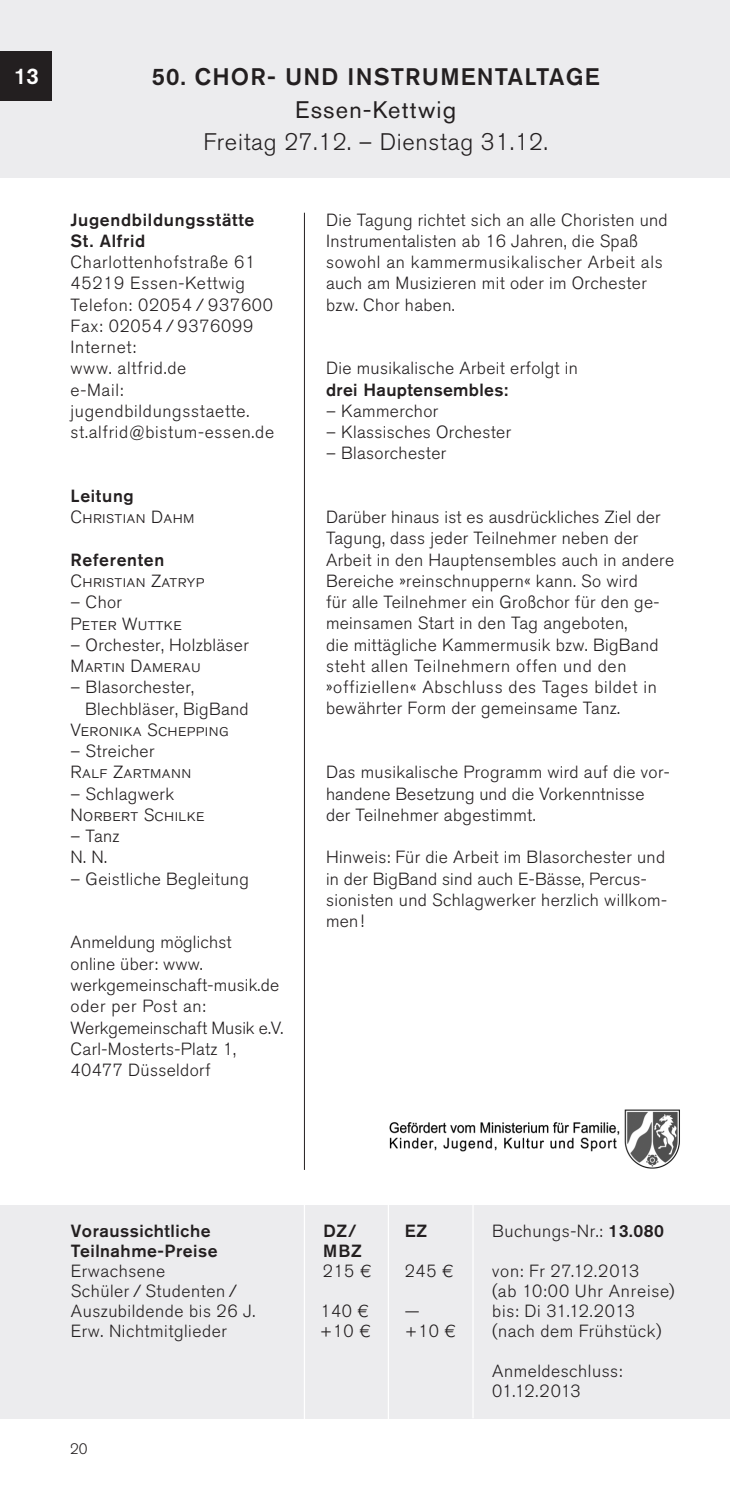
<style>
.page{position:relative;width:730px;height:1489px;background:#fff}
.page>*{position:absolute;margin:0;border:0;box-sizing:border-box;transform-origin:0 0}
.t1{font:300 23.75px "Akzidenz Grotesk BQ";letter-spacing:.03em;color:#231f20}
.t2{font:500 23.75px "Akzidenz Grotesk BQ";letter-spacing:.05em;color:#231f20}
.t3{font:23.75px "Akzidenz Grotesk BQ";letter-spacing:.05em;color:#231f20}
.t4{font:500 22.5px "Akzidenz Grotesk BQ";color:#fff}
.t5{font:300 17.5px/21.2px "Akzidenz Grotesk BQ";letter-spacing:.02em;color:#231f20}
.t6{font:300 17.5px/21.2px "Akzidenz Grotesk BQ";letter-spacing:.04em;color:#231f20}
.t7{font:500 17.5px/20px "Akzidenz Grotesk BQ";letter-spacing:.035em;color:#231f20}
.t8{font:17.5px "Akzidenz Grotesk BQ Light SC";letter-spacing:.02em;color:#231f20}
.t9{font:300 15px "Akzidenz Grotesk BQ";color:#231f20}
.s1{font-weight:500}
</style>
<div class="page">
<div style="left:0;top:0;width:730px;height:177px;background:#ececee"></div>
<div style="left:0;top:1204px;width:730px;height:214px;background:#ececee"></div>
<hr style="left:472px;top:1196px;width:2px;height:222px;background:#fff">
<hr style="left:388px;top:1196px;width:1px;height:234px;background:#fff">
<hr style="left:304px;top:1196px;width:1px;height:234px;background:#fff">
<hr style="left:304px;top:213px;width:1px;height:956px;background:#231f20">
<div style="left:0;top:51px;width:51px;height:50px;background:#231f20"></div>
<img style="left:389px;top:1109px;width:291px;height:60px">
<p class="t4" style="left:14px;top:62px;width:26px">13</p>
<h1 class="t2" style="left:152px;top:62px;width:449px">50. Chor- und instrumentaltage</h1>
<h1 class="t3" style="left:295px;top:95px;width:162px">Essen-Kettwig</h1>
<h1 class="t1" style="left:203px;top:129px;width:346px">Freitag 27.12. – Dienstag 31.12.</h1>
<p class="t7" style="left:71px;top:208px;width:185px;line-height:21.2px">Jugendbildungsstätte<br>St. Alfrid</p>
<p class="t6" style="left:71px;top:252px;width:205px">Charlottenhofstraße 61<br>45219 Essen-Kettwig<br>Telefon: 02054 / 937600<br>Fax: 02054 / 9376099<br>Internet:<br>www. altfrid.de<br>e-Mail: jugendbildungsstaette. st.alfrid@bistum-essen.de</p>
<p class="t7" style="left:71px;top:485px;width:65px">Leitung</p>
<p class="t8" style="left:71px;top:507px;width:125px">Christian Dahm</p>
<p class="t7" style="left:71px;top:549px;width:95px">Referenten</p>
<p class="t8" style="left:71px;top:571px;width:136px">Christian Zatryp</p>
<p class="t5" style="left:71px;top:592px;width:53px">– Chor</p>
<p class="t8" style="left:71px;top:613px;width:113px">Peter Wuttke</p>
<p class="t5" style="left:71px;top:634px;width:180px">– Orchester, Holzbläser</p>
<p class="t8" style="left:71px;top:656px;width:132px">Martin Damerau</p>
<p class="t5" style="left:85px;top:677px;width:165px;text-indent:-15px">– Blasorchester,<br>Blechbläser, BigBand</p>
<p class="t8" style="left:71px;top:720px;width:160px">Veronika Schepping</p>
<p class="t5" style="left:71px;top:740px;width:85px">– Streicher</p>
<p class="t8" style="left:71px;top:762px;width:122px">Ralf Zartmann</p>
<p class="t5" style="left:71px;top:783px;width:105px">– Schlagwerk</p>
<p class="t8" style="left:71px;top:805px;width:136px">Norbert Schilke</p>
<p class="t5" style="left:71px;top:825px;width:50px">– Tanz<br>N. N.</p>
<p class="t5" style="left:71px;top:868px;width:180px">– Geistliche Begleitung</p>
<p class="t5" style="left:71px;top:932px;width:214px">Anmeldung möglichst<br>online über: www. werkgemeinschaft-musik.de oder per Post an:<br>Werkgemeinschaft Musik e.V.<br>Carl-Mosterts-Platz 1,<br>40477 Düsseldorf</p>
<p class="t5" style="left:326px;top:209px;width:343px">Die Tagung richtet sich an alle Choristen und Instrumentalisten ab 16 Jahren, die Spaß sowohl an kammermusikalischer Arbeit als auch am Musizieren mit oder im Orchester bzw. Chor haben.</p>
<p class="t5" style="left:326px;top:358px;width:254px">Die musikalische Arbeit erfolgt in</p>
<p class="t7" style="left:326px;top:379px;width:184px">drei Hauptensembles:</p>
<p class="t5" style="left:326px;top:400px;width:114px">– Kammerchor</p>
<p class="t5" style="left:326px;top:422px;width:187px">– Klassisches Orchester</p>
<p class="t5" style="left:326px;top:443px;width:122px">– Blasorchester</p>
<p class="t5" style="left:326px;top:507px;width:350px">Darüber hinaus ist es ausdrückliches Ziel der Tagung, dass jeder Teilnehmer neben der Arbeit in den Hauptensembles auch in andere Bereiche »reinschnuppern« kann. So wird<br>für alle Teilnehmer ein Großchor für den ge&shy;meinsamen Start in den Tag angeboten,<br>die mittägliche Kammermusik bzw. BigBand steht allen Teilnehmern offen und den »offiziellen« Abschluss des Tages bildet in bewährter Form der gemeinsame Tanz.</p>
<p class="t5" style="left:326px;top:762px;width:345px">Das musikalische Programm wird auf die vor&shy;handene Besetzung und die Vorkenntnisse der Teilnehmer abgestimmt.</p>
<p class="t5" style="left:326px;top:847px;width:342px">Hinweis: Für die Arbeit im Blasorchester und in der BigBand sind auch E-Bässe, Percus&shy;sionisten und Schlagwerker herzlich willkom&shy;men!</p>
<p class="t7" style="left:71px;top:1220px;width:148px">Voraussichtliche<br>Teilnahme-Preise</p>
<p class="t5" style="left:71px;top:1261px;width:186px;line-height:20px">Erwachsene<br>Schüler / Studenten /<br>Auszubildende bis 26 J.<br>Erw. Nichtmitglieder</p>
<p class="t9" style="left:70px;top:1439px;width:19px">20</p>
<p class="t7" style="left:323px;top:1220px;width:40px">DZ/<br>MBZ</p>
<p class="t5" style="left:323px;top:1260px;width:50px">215 €</p>
<p class="t5" style="left:320px;top:1301px;width:52px;line-height:20px">140 € +10 €</p>
<p class="t7" style="left:405px;top:1220px;width:24px">EZ</p>
<p class="t5" style="left:405px;top:1260px;width:50px">245 €</p>
<p class="t5" style="left:405px;top:1301px;width:52px;line-height:20px">— +10 €</p>
<p class="t5" style="left:492px;top:1220px;width:173px">Buchungs-Nr.: <span class="s1">13.080</span></p>
<p class="t5" style="left:492px;top:1261px;width:184px;line-height:20px">von: Fr 27.12.2013<br>(ab 10:00 Uhr Anreise) bis: Di 31.12.2013 (nach dem Frühstück)</p>
<p class="t5" style="left:492px;top:1361px;width:132px;line-height:20px">Anmeldeschluss:<br>01.12.2013</p>
</div>
